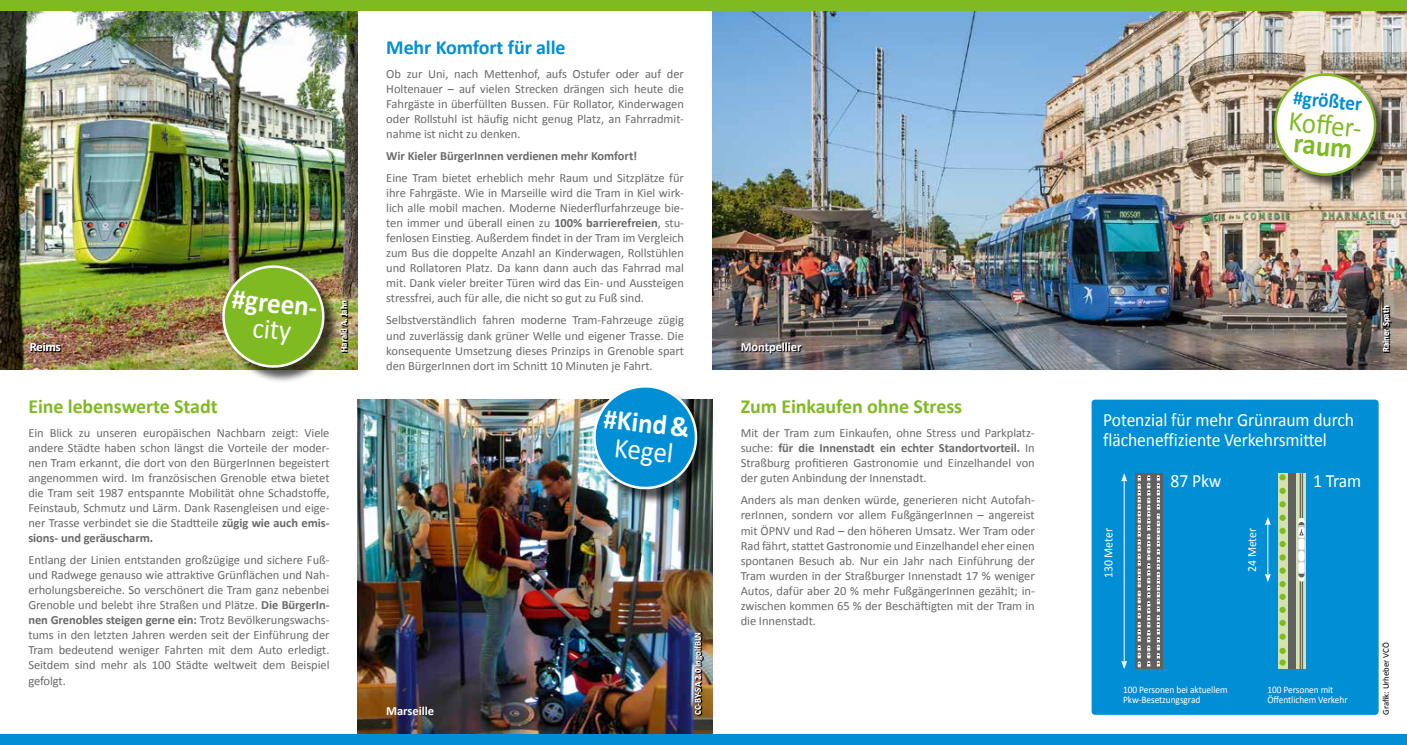
<style>
.page{position:relative;width:1407px;height:745px;background:#fff}
.page>*{position:absolute;margin:0;border:0;box-sizing:border-box;transform-origin:0 0}
.t1{font:700 28.75px "Calibri";color:#fff;scale:.94 1}
.t2{font:28.75px "Calibri";color:#fff;scale:.94 1}
.t3{font:28.75px "Calibri";color:#7fba23;scale:.94 1}
.t4{font:700 28.75px "Calibri";color:#7fba23;scale:.94 1}
.t5{font:700 20.38px "Calibri";color:#008fd4;scale:.94 1}
.t6{font:700 20px "Calibri";letter-spacing:-.005em;color:#7fba23}
.t7{font:700 20px "Calibri";letter-spacing:-.005em;color:#008fd4}
.t8{font:18.75px/20px "Calibri";letter-spacing:-.005em;color:#fff;scale:.94 1}
.t9{font:12.5px/15px "Calibri";letter-spacing:-.005em;color:#6a6a69;text-align:justify}
.t10{font:700 12.5px "Calibri";letter-spacing:-.005em;color:#6a6a69}
.t11{font:700 12.5px "Calibri";letter-spacing:-.005em;color:#fff}
.t12{font:12.5px "Calibri";letter-spacing:-.005em;color:#fff;scale:.94 1}
.t13{font:10px/10px "Calibri";letter-spacing:-.005em;color:#fff;scale:.94 1}
.t14{font:700 8.75px "Calibri";color:#fff}
.t15{font:8.75px "Calibri";color:#000}
.s1{font-weight:700}
</style>
<div class="page">
<img style="left:0;top:11px;width:358px;height:358px">
<img style="left:358px;top:399px;width:354px;height:334px">
<img style="left:712px;top:11px;width:695px;height:358px">
<div style="left:0;top:733px;width:1407px;height:11px;background:#008fd4"></div>
<div style="left:0;top:0;width:1407px;height:11px;background:#7fba23"></div>
<svg style="left:741px;top:343px;width:62px;height:12px"></svg>
<svg style="left:30px;top:343px;width:32px;height:9px"></svg>
<svg style="left:695px;top:632px;width:9px;height:83px"></svg>
<div style="left:1091px;top:399px;width:287px;height:315px;background:#008fd4;border-radius:4px"></div>
<svg style="left:1135px;top:473px;width:27px;height:195px;background:#6c6c6b"></svg>
<svg style="left:1138px;top:475px;width:2px;height:192px"></svg>
<svg style="left:1147px;top:475px;width:3px;height:191px"></svg>
<svg style="left:1157px;top:475px;width:2px;height:191px"></svg>
<svg style="left:1287px;top:473px;width:10px;height:195px;background:#767a6f"></svg>
<svg style="left:1278px;top:473px;width:9px;height:195px"></svg>
<svg style="left:1297px;top:473px;width:9px;height:195px"></svg>
<svg style="left:1279px;top:474px;width:6px;height:6px"></svg>
<svg style="left:1279px;top:487px;width:6px;height:6px"></svg>
<svg style="left:1279px;top:501px;width:6px;height:6px"></svg>
<svg style="left:1279px;top:514px;width:6px;height:6px"></svg>
<svg style="left:1279px;top:527px;width:6px;height:6px"></svg>
<svg style="left:1279px;top:540px;width:6px;height:6px"></svg>
<svg style="left:1279px;top:554px;width:6px;height:6px"></svg>
<svg style="left:1279px;top:567px;width:6px;height:6px"></svg>
<svg style="left:1279px;top:580px;width:6px;height:7px"></svg>
<svg style="left:1279px;top:606px;width:6px;height:6px"></svg>
<svg style="left:1279px;top:619px;width:6px;height:6px"></svg>
<svg style="left:1279px;top:633px;width:6px;height:6px"></svg>
<svg style="left:1279px;top:647px;width:6px;height:6px"></svg>
<svg style="left:1279px;top:593px;width:6px;height:6px"></svg>
<svg style="left:1279px;top:659px;width:6px;height:6px"></svg>
<hr style="left:1299px;top:473px;width:2px;height:195px;background:#60605f">
<hr style="left:1302px;top:473px;width:1px;height:195px;background:#60605f">
<svg style="left:1298px;top:517px;width:6px;height:64px"></svg>
<svg style="left:1298px;top:521px;width:6px;height:56px"></svg>
<svg style="left:1298px;top:525px;width:6px;height:48px"></svg>
<hr style="left:1123px;top:479px;width:1px;height:183px;background:#fff">
<svg style="left:1121px;top:473px;width:6px;height:8px"></svg>
<svg style="left:1121px;top:660px;width:6px;height:8px"></svg>
<hr style="left:1267px;top:523px;width:1px;height:52px;background:#fff">
<svg style="left:1265px;top:517px;width:6px;height:8px"></svg>
<svg style="left:1265px;top:573px;width:6px;height:8px"></svg>
<svg style="left:341px;top:300px;width:7px;height:53px"></svg>
<svg style="left:1383px;top:306px;width:9px;height:47px"></svg>
<div style="left:595px;top:387px;width:117px;height:117px;background:#000;opacity:.65"></div>
<img style="left:586px;top:387px;width:118px;height:106px">
<div style="left:224px;top:267px;width:116px;height:115px;background:#000;opacity:.65"></div>
<img style="left:213px;top:256px;width:121px;height:117px">
<div style="left:1276px;top:75px;width:116px;height:116px;background:#000;opacity:.65"></div>
<svg style="left:1267px;top:66px;width:116px;height:114px"></svg>
<h3 class="t7" style="left:386px;top:35px;width:181px">Mehr Komfort für alle</h3>
<p class="t9" style="left:386px;top:66px;width:299px">Ob zur Uni, nach Mettenhof, aufs Ostufer oder auf der Holtenauer – auf vielen Strecken drängen sich heute die Fahrgäste in überfüllten Bussen. Für Rollator, Kinderwagen oder Rollstuhl ist häufig nicht genug Platz, an Fahrradmit&shy;nahme ist nicht zu denken.</p>
<p class="t10" style="left:386px;top:148px;width:253px">Wir Kieler BürgerInnen verdienen mehr Komfort!</p>
<p class="t9" style="left:386px;top:170px;width:299px">Eine Tram bietet erheblich mehr Raum und Sitzplätze für ihre Fahrgäste. Wie in Marseille wird die Tram in Kiel wirk&shy;lich alle mobil machen. Moderne Niederflurfahrzeuge bie&shy;ten immer und überall einen zu <span class="s1">100% barrierefreien</span>, stu&shy;fenlosen Einstieg. Außerdem findet in der Tram im Vergleich zum Bus die doppelte Anzahl an Kinderwagen, Rollstühlen und Rollatoren Platz. Da kann dann auch das Fahrrad mal mit. Dank vieler breiter Türen wird das Ein- und Aussteigen stressfrei, auch für alle, die nicht so gut zu Fuß sind.</p>
<p class="t9" style="left:386px;top:312px;width:299px">Selbstverständlich fahren moderne Tram-Fahrzeuge zügig und zuverlässig dank grüner Welle und eigener Trasse. Die konsequente Umsetzung dieses Prinzips in Grenoble spart den BürgerInnen dort im Schnitt 10 Minuten je Fahrt.</p>
<h2 class="t5" style="left:1295px;top:84px;width:75px;rotate:6deg">#größter</h2>
<h1 class="t3" style="left:1290px;top:103px;width:99px;rotate:6deg">Koff er-</h1>
<h1 class="t4" style="left:1295px;top:124px;width:64px;rotate:6deg">raum</h1>
<h1 class="t1" style="left:234px;top:280px;width:99px;rotate:6deg">#green-</h1>
<h1 class="t2" style="left:255px;top:309px;width:43px;rotate:6deg">city</h1>
<p class="t14" style="left:338px;top:352px;width:54px;rotate:-90deg">Harald A. Jahn</p>
<p class="t14" style="left:1380px;top:352px;width:48px;rotate:-90deg">Rainer Spath</p>
<p class="t11" style="left:30px;top:339px;width:33px">Reims</p>
<p class="t11" style="left:741px;top:339px;width:62px">Montpellier</p>
<h3 class="t6" style="left:28px;top:393px;width:191px">Eine lebenswerte Stadt</h3>
<p class="t9" style="left:28px;top:425px;width:303px">Ein Blick zu unseren europäischen Nachbarn zeigt: Viele andere Städte haben schon längst die Vorteile der moder&shy;nen Tram erkannt, die dort von den BürgerInnen begeistert angenommen wird. Im französischen Grenoble etwa bietet die Tram seit 1987 entspannte Mobilität ohne Schadstoffe, Feinstaub, Schmutz und Lärm. Dank Rasengleisen und eige&shy;ner Trasse verbindet sie die Stadtteile <span class="s1">zügig wie auch emis&shy;sions- und geräuscharm.</span></p>
<p class="t9" style="left:28px;top:552px;width:303px">Entlang der Linien entstanden großzügige und sichere Fuß&shy;und Radwege genauso wie attraktive Grünflächen und Nah&shy;erholungsbereiche. So verschönert die Tram ganz nebenbei Grenoble und belebt ihre Straßen und Plätze. <span class="s1">Die BürgerIn&shy;nen Grenobles steigen gerne ein:</span> Trotz Bevölkerungswachs&shy;tums in den letzten Jahren werden seit der Einführung der Tram bedeutend weniger Fahrten mit dem Auto erledigt.<br>Seitdem sind mehr als 100 Städte weltweit dem Beispiel gefolgt.</p>
<p class="t11" style="left:386px;top:702px;width:49px">Marseille</p>
<h1 class="t1" style="left:606px;top:400px;width:93px;rotate:6deg">#Kind &amp;</h1>
<h1 class="t2" style="left:616px;top:429px;width:64px;rotate:6deg">Kegel</h1>
<p class="t14" style="left:692px;top:714px;width:84px;rotate:-90deg">CC-BY-SA 2.0 IngolfBLN</p>
<h3 class="t6" style="left:741px;top:393px;width:223px">Zum Einkaufen ohne Stress</h3>
<p class="t9" style="left:741px;top:425px;width:296px">Mit der Tram zum Einkaufen, ohne Stress und Parkplatz&shy;suche: <span class="s1">für die Innenstadt ein echter Standortvorteil.</span> In Straßburg profitieren Gastronomie und Einzelhandel von der guten Anbindung der Innenstadt.</p>
<p class="t9" style="left:741px;top:492px;width:296px">Anders als man denken würde, generieren nicht Autofah&shy;rerInnen, sondern vor allem FußgängerInnen – angereist mit ÖPNV und Rad – den höheren Umsatz. Wer Tram oder Rad fährt, stattet Gastronomie und Einzelhandel eher einen spontanen Besuch ab. Nur ein Jahr nach Einführung der Tram wurden in der Straßburger Innenstadt 17 % weniger Autos, dafür aber 20 % mehr FußgängerInnen gezählt; in&shy;zwischen kommen 65 % der Beschäftigten mit der Tram in die Innenstadt.</p>
<h3 class="t8" style="left:1103px;top:409px;width:268px">Potenzial für mehr Grünraum durch flächeneffiziente Verkehrsmittel</h3>
<h3 class="t8" style="left:1170px;top:471px;width:56px">87 Pkw</h3>
<h3 class="t8" style="left:1313px;top:471px;width:53px">1 Tram</h3>
<p class="t12" style="left:1100px;top:577px;width:54px;rotate:-90deg">130 Meter</p>
<p class="t12" style="left:1244px;top:571px;width:48px;rotate:-90deg">24 Meter</p>
<p class="t13" style="left:1123px;top:684px;width:113px">100 Personen bei aktuellem<br>Pkw-Besetzungsgrad</p>
<p class="t13" style="left:1267px;top:684px;width:87px">100 Personen mit<br>Öffentlichem Verkehr</p>
<p class="t15" style="left:1380px;top:714px;width:74px;rotate:-90deg">Grafik: Urheber VCÖ</p>
</div>
